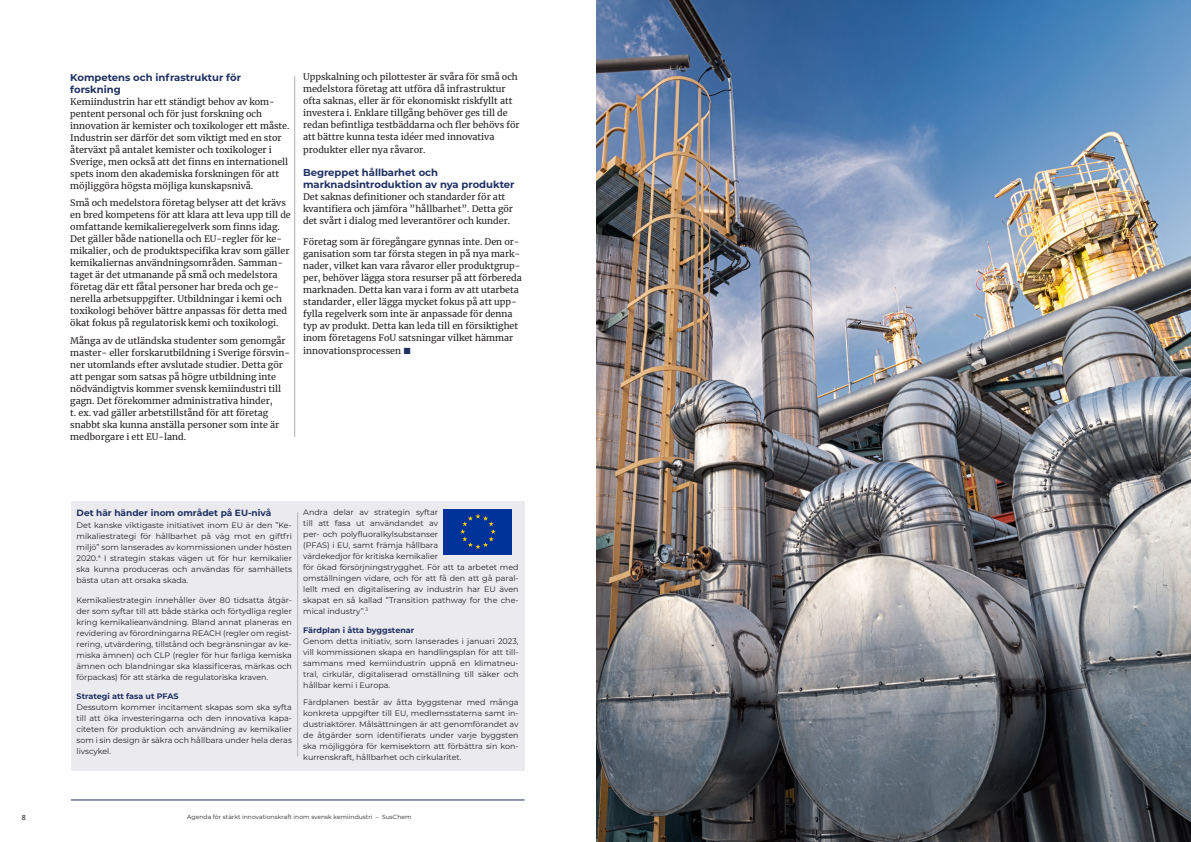
<style>
.page{position:relative;width:1191px;height:842px;background:#fff}
.page>*{position:absolute;margin:0;border:0;box-sizing:border-box;transform-origin:0 0}
.t1{font:700 10px/12px "Montserrat";color:#1f3162}
.t2{font:9px/12px "Merriweather";color:#231f20}
.t3{font:700 9px "Montserrat";color:#1f3162}
.t4{font:8px/11px "Montserrat";color:#231f20;text-align:justify}
.t5{font:700 8px "Montserrat";color:#1f3162}
.t6{font:8px "Calibri";color:#231f20}
.t7{font:6px "Montserrat";letter-spacing:.01em;color:#231f20}
.s1{font-family:"Mercury Text G2";font-weight:600;font-size:10px;color:#1f3162}
</style>
<div class="page">
<hr style="left:71px;top:800px;width:453px;height:1px;background:#1f3162">
<hr style="left:294px;top:77px;width:1px;height:360px;background:#bcbdc0">
<div style="left:71px;top:501px;width:453px;height:270px;background:#eaeaef"></div>
<hr style="left:297px;top:513px;width:1px;height:243px;background:#bcbdc0">
<div style="left:444px;top:509px;width:68px;height:45px;background:#039"></div>
<svg style="left:460px;top:514px;width:35px;height:35px"></svg>
<img style="left:596px;top:0;width:595px;height:842px">
<p class="t1" style="left:70px;top:70px;width:172px">Kompetens och infrastruktur för forskning</p>
<p class="t2" style="left:70px;top:95px;width:221px">Kemiindustrin har ett ständigt behov av kom&shy;pentent personal och för just forskning och innovation är kemister och toxikologer ett måste.<br>Industrin ser därför det som viktigt med en stor återväxt på antalet kemister och toxikologer i Sverige, men också att det finns en internationell spets inom den akademiska forskningen för att möjliggöra högsta möjliga kunskapsnivå.</p>
<p class="t2" style="left:70px;top:197px;width:222px">Små och medelstora företag belyser att det krävs en bred kompetens för att klara att leva upp till de omfattande kemikalieregelverk som finns idag.<br>Det gäller både nationella och EU-regler för ke&shy;mikalier, och de produktspecifika krav som gäller kemikaliernas användningsområden. Samman&shy;taget är det utmanande på små och medelstora företag där ett fåtal personer har breda och ge&shy;nerella arbetsuppgifter. Utbildningar i kemi och toxikologi behöver bättre anpassas för detta med ökat fokus på regulatorisk kemi och toxikologi.</p>
<p class="t2" style="left:70px;top:334px;width:221px">Många av de utländska studenter som genomgår master- eller forskarutbildning i Sverige försvin&shy;ner utomlands efter avslutade studier. Detta gör att pengar som satsas på högre utbildning inte nödvändigtvis kommer svensk kemiindustri till gagn. Det förekommer administrativa hinder,<br>t. ex. vad gäller arbetstillstånd för att företag snabbt ska kunna anställa personer som inte är medborgare i ett EU-land.</p>
<p class="t2" style="left:303px;top:70px;width:218px">Uppskalning och pilottester är svåra för små och medelstora företag att utföra då infrastruktur ofta saknas, eller är för ekonomiskt riskfyllt att investera i. Enklare tillgång behöver ges till de redan befintliga testbäddarna och fler behövs för att bättre kunna testa idéer med innovativa</p>
<p class="t2" style="left:303px;top:143px;width:124px">produkter eller nya råvaror.</p>
<p class="t1" style="left:303px;top:166px;width:213px">Begreppet hållbarhet och marknadsintroduktion av nya produkter</p>
<p class="t2" style="left:303px;top:191px;width:211px">Det saknas definitioner och standarder för att kvantifiera och jämföra ”hållbarhet”. Detta gör det svårt i dialog med leverantörer och kunder.</p>
<p class="t2" style="left:303px;top:235px;width:220px">Företag som är föregångare gynnas inte. Den or&shy;ganisation som tar första stegen in på nya mark&shy;nader, vilket kan vara råvaror eller produktgrup&shy;per, behöver lägga stora resurser på att förbereda marknaden. Detta kan vara i form av att utarbeta standarder, eller lägga mycket fokus på att upp&shy;fylla regelverk som inte är anpassade för denna typ av produkt. Detta kan leda till en försiktighet inom företagens FoU satsningar vilket hämmar</p>
<p class="t2" style="left:303px;top:344px;width:109px">innovationsprocessen <span class="s1">•</span></p>
<p class="t3" style="left:77px;top:506px;width:196px">Det här händer inom området på EU-nivå</p>
<p class="t4" style="left:77px;top:519px;width:217px">Det kanske viktigaste initiativet inom EU är den ”Ke&shy;mikaliestrategi för hållbarhet på väg mot en giftfri miljö” som lanserades av kommissionen under hösten 2020.<sup>4</sup> I strategin stakas vägen ut för hur kemikalier ska kunna produceras och användas för samhällets bästa utan att orsaka skada.</p>
<p class="t4" style="left:77px;top:594px;width:217px">Kemikaliestrategin innehåller över 80 tidsatta åtgär&shy;der som syftar till att både stärka och förtydliga regler kring kemikalieanvändning. Bland annat planeras en revidering av förordningarna REACH (regler om regist&shy;rering, utvärdering, tillstånd och begränsningar av ke&shy;miska ämnen) och CLP (regler för hur farliga kemiska ämnen och blandningar ska klassificeras, märkas och förpackas) för att stärka de regulatoriska kraven.</p>
<p class="t5" style="left:77px;top:690px;width:104px">Strategi att fasa ut PFAS</p>
<p class="t4" style="left:77px;top:701px;width:217px">Dessutom kommer incitament skapas som ska syfta till att öka investeringarna och den innovativa kapa&shy;citeten för produktion och användning av kemikalier som i sin design är säkra och hållbara under hela deras livscykel.</p>
<p class="t4" style="left:303px;top:506px;width:217px;text-align:left">Andra delar av strategin syftar<br>till att fasa ut användandet av<br>per- och polyfluoralkylsubstanser<br>(PFAS) i EU, samt främja hållbara<br>värdekedjor för kritiska kemikalier<br>för ökad försörjningstrygghet. För att ta arbetet med omställningen vidare, och för att få den att gå paral&shy;lellt med en digitalisering av industrin har EU även skapat en så kallad ”Transition pathway for the che&shy;mical industry”.<sup>3</sup></p>
<p class="t5" style="left:303px;top:624px;width:112px">Färdplan i åtta byggstenar</p>
<p class="t4" style="left:303px;top:635px;width:217px">Genom detta initiativ, som lanserades i januari 2023, vill kommissionen skapa en handlingsplan för att till&shy;sammans med kemiindustrin uppnå en klimatneu&shy;tral, cirkulär, digitaliserad omställning till säker och hållbar kemi i Europa.</p>
<p class="t4" style="left:303px;top:696px;width:217px">Färdplanen består av åtta byggstenar med många konkreta uppgifter till EU, medlemsstaterna samt in&shy;dustriaktörer. Målsättningen är att genomförandet av de åtgärder som identifierats under varje byggsten ska möjliggöra för kemisektorn att förbättra sin kon&shy;kurrenskraft, hållbarhet och cirkularitet.</p>
<p class="t6" style="left:22px;top:811px;width:6px">8</p>
<p class="t7" style="left:187px;top:813px;width:226px">Agenda för stärkt innovationskraft inom svensk kemiindustri – SusChem</p>
</div>
